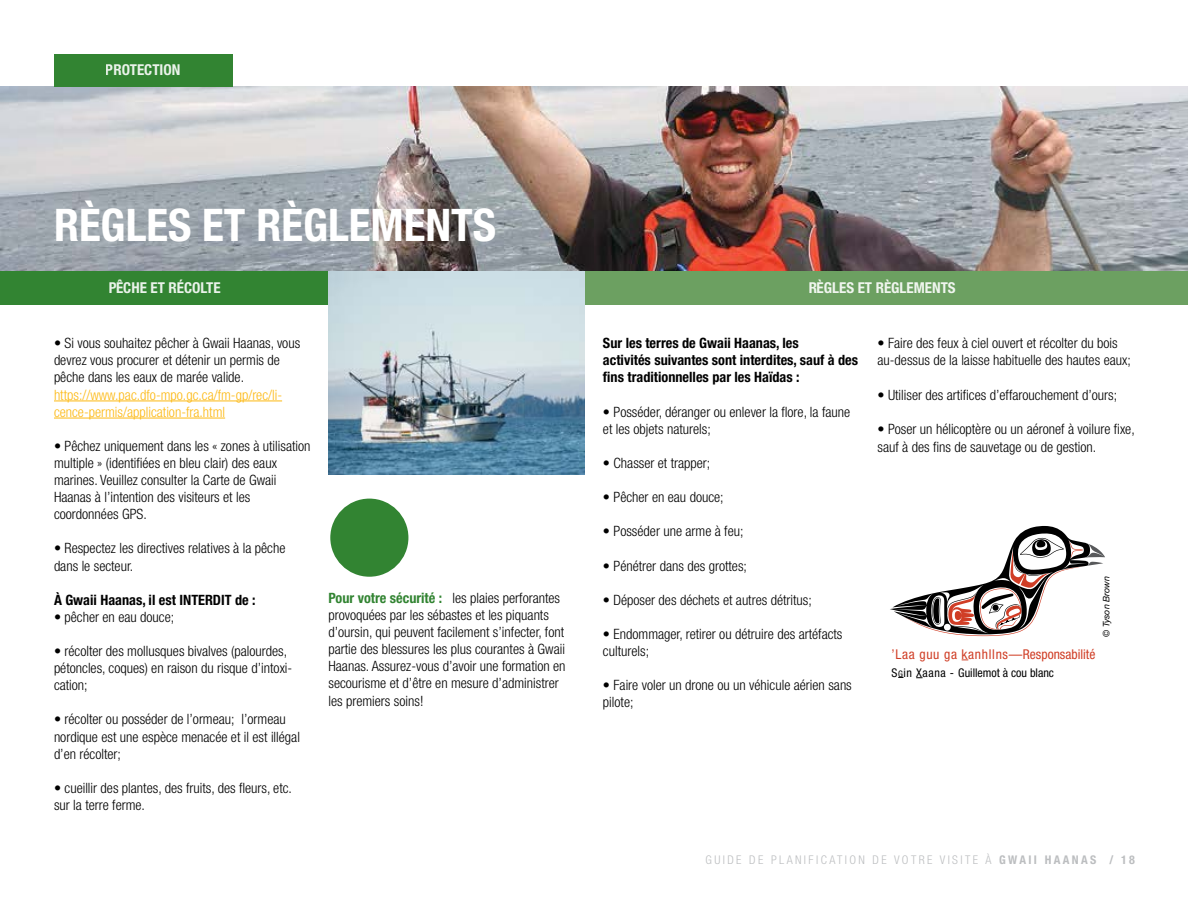
<style>
.page{position:relative;width:1188px;height:918px;background:#fff}
.page>*{position:absolute;margin:0;border:0;box-sizing:border-box;transform-origin:0 0}
.t1{font:700 condensed 45px "Helvetica Neue LT Std";color:#fff}
.t2{font:700 condensed 15px "Helvetica Neue LT Std";color:#fff}
.t3{font:300 condensed 14.25px/17.1px "Helvetica Neue LT Std";color:#000}
.t4{font:700 condensed 14.25px/17.1px "Helvetica Neue LT Std";color:#000}
.t5{font:300 condensed 14.25px/17.1px "Helvetica Neue LT Std";color:#fdb913}
.t6{font:condensed 13.5px "Helvetica Neue LT Std";color:#d03e26}
.t7{font:300 condensed 12px "Helvetica Neue LT Std";letter-spacing:.2em;color:#bcbec0}
.t8{font:condensed 12px "Helvetica Neue LT Std";color:#000}
.t9{font:italic 9px "Helvetica Neue LT Std";color:#000}
.s1{font-weight:700;color:#328432}
.s2{font-size:9px}
.s3{font-weight:700}
</style>
<div class="page">
<img style="left:0;top:86px;width:1188px;height:185px">
<div style="left:0;top:271px;width:328px;height:34px;background:#328432"></div>
<div style="left:585px;top:271px;width:603px;height:34px;background:#6ca061"></div>
<div style="left:330px;top:499px;width:78px;height:78px;background:#328432;border-radius:50%"></div>
<svg style="left:349px;top:499px;width:13px;height:6px"></svg>
<svg style="left:330px;top:511px;width:11px;height:51px"></svg>
<div style="left:54px;top:54px;width:178px;height:32px;background:#328432"></div>
<hr style="left:54px;top:401px;width:228px;height:1px;background:#fdb913">
<hr style="left:54px;top:418px;width:171px;height:1px;background:#fdb913">
<svg style="left:890px;top:526px;width:215px;height:110px"></svg>
<img style="left:328px;top:272px;width:257px;height:203px">
<p class="t2" style="left:106px;top:60px;width:76px">PROTECTION</p>
<h1 class="t1" style="left:54px;top:198px;width:444px">RÈGLES ET RÈGLEMENTS</h1>
<p class="t2" style="left:108px;top:279px;width:114px">PÊCHE ET RÉCOLTE</p>
<p class="t2" style="left:808px;top:279px;width:149px">RÈGLES ET RÈGLEMENTS</p>
<p class="t3" style="left:54px;top:335px;width:248px">• Si vous souhaitez pêcher à Gwaii Haanas, vous devrez vous procurer et détenir un permis de pêche dans les eaux de marée valide.</p>
<p class="t5" style="left:54px;top:386px;width:230px">https://www.pac.dfo-mpo.gc.ca/fm-gp/rec/li&shy;cence-permis/application-fra.html</p>
<p class="t3" style="left:54px;top:437px;width:258px">• Pêchez uniquement dans les « zones à utilisation multiple » (identifiées en bleu clair) des eaux marines. Veuillez consulter la Carte de Gwaii Haanas à l’intention des visiteurs et les coordonnées GPS.</p>
<p class="t3" style="left:54px;top:540px;width:233px">• Respectez les directives relatives à la pêche dans le secteur.</p>
<p class="t4" style="left:54px;top:591px;width:203px">À Gwaii Haanas, il est INTERDIT de :</p>
<p class="t3" style="left:54px;top:608px;width:122px">• pêcher en eau douce;</p>
<p class="t3" style="left:54px;top:642px;width:240px">• récolter des mollusques bivalves (palourdes, pétoncles, coques) en raison du risque d’intoxi&shy;cation;</p>
<p class="t3" style="left:54px;top:711px;width:247px">• récolter ou posséder de l’ormeau; l’ormeau nordique est une espèce menacée et il est illégal d’en récolter;</p>
<p class="t3" style="left:54px;top:779px;width:240px">• cueillir des plantes, des fruits, des fleurs, etc. sur la terre ferme.</p>
<p class="t3" style="left:328px;top:589px;width:239px"><span class="s1">Pour votre sécurité :</span> les plaies perforantes provoquées par les sébastes et les piquants d’oursin, qui peuvent facilement s’infecter, font partie des blessures les plus courantes à Gwaii Haanas. Assurez-vous d’avoir une formation en secourisme et d’être en mesure d’administrer les premiers soins!</p>
<p class="t4" style="left:603px;top:334px;width:257px">Sur les terres de Gwaii Haanas, les<br>activités suivantes sont interdites, sauf à des fins traditionnelles par les Haïdas :</p>
<p class="t3" style="left:603px;top:403px;width:249px">• Posséder, déranger ou enlever la flore, la faune et les objets naturels;</p>
<p class="t3" style="left:603px;top:454px;width:109px">• Chasser et trapper;</p>
<p class="t3" style="left:603px;top:488px;width:122px">• Pêcher en eau douce;</p>
<p class="t3" style="left:603px;top:523px;width:142px">• Posséder une arme à feu;</p>
<p class="t3" style="left:603px;top:557px;width:146px">• Pénétrer dans des grottes;</p>
<p class="t3" style="left:603px;top:591px;width:210px">• Déposer des déchets et autres détritus;</p>
<p class="t3" style="left:603px;top:625px;width:241px">• Endommager, retirer ou détruire des artéfacts culturels;</p>
<p class="t3" style="left:603px;top:677px;width:250px">• Faire voler un drone ou un véhicule aérien sans pilote;</p>
<p class="t3" style="left:877px;top:335px;width:255px">• Faire des feux à ciel ouvert et récolter du bois au-dessus de la laisse habituelle des hautes eaux;</p>
<p class="t3" style="left:877px;top:386px;width:241px">• Utiliser des artifices d’effarouchement d’ours;</p>
<p class="t3" style="left:877px;top:420px;width:259px;line-height:18px">• Poser un hélicoptère ou un aéronef à voilure fixe, sauf à des fins de sauvetage ou de gestion.</p>
<p class="t6" style="left:892px;top:646px;width:205px">’Laa guu ga kanhllns—Responsabilité</p>
<p class="t8" style="left:892px;top:665px;width:164px">S<span class="s2">G</span>in Xaana - Guillemot à cou blanc</p>
<p class="t9" style="left:1101px;top:637px;width:63px;rotate:-90deg">© Tyson Brown</p>
<p class="t7" style="left:706px;top:853px;width:431px">GUIDE DE PLANIFICATION DE VOTRE VISITE À <span class="s3">GWAII HAANAS / 18</span></p>
</div>
